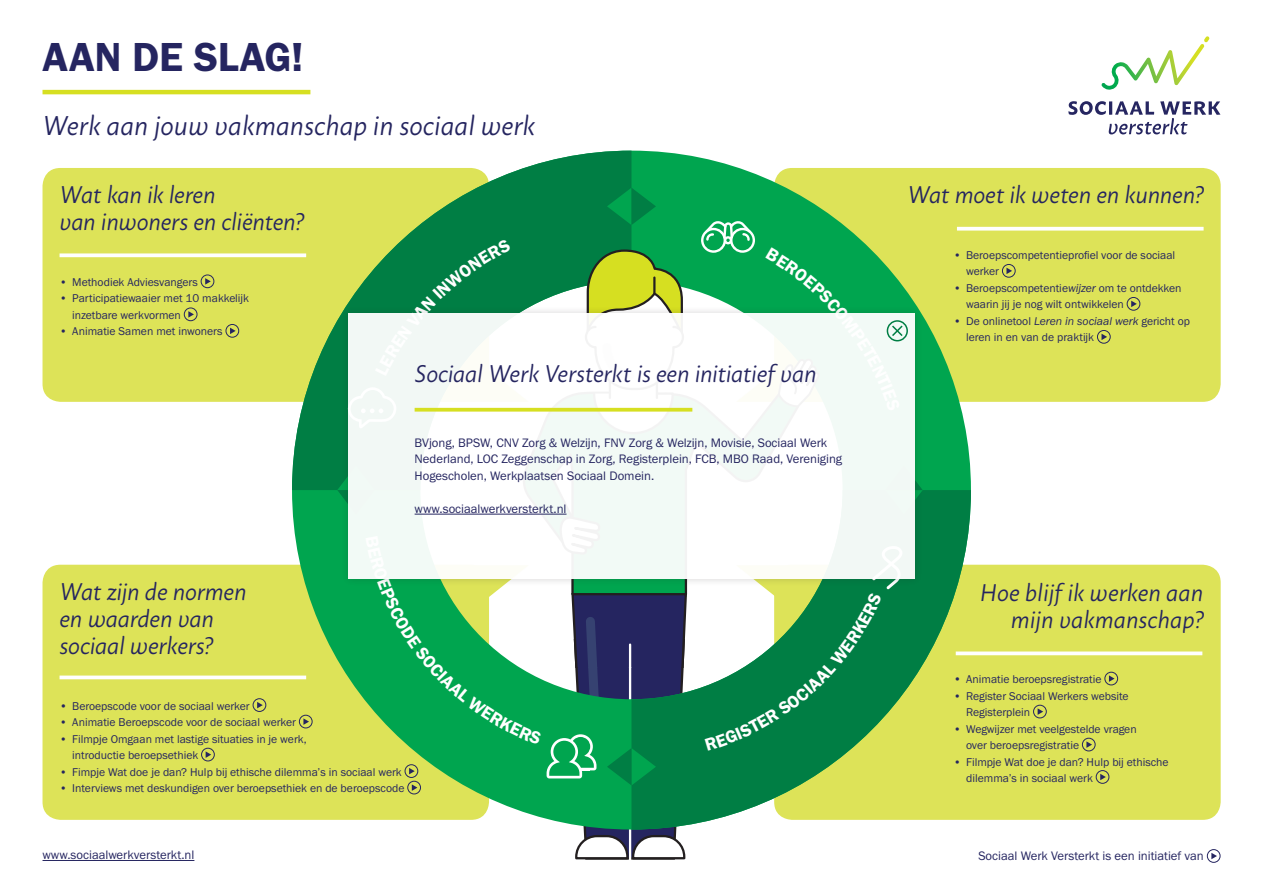
<style>
.page{position:relative;width:1263px;height:893px;background:#fff}
.page>*{position:absolute;margin:0;border:0;box-sizing:border-box;transform-origin:0 0}
.t1{font:42px "Franklin Gothic URW Dem";letter-spacing:-.005em;color:#252560}
.t2{font:italic 27px "Macho";color:#252560}
.Tussenkop_donkergroe{font:italic 24px/27px "Macho";letter-spacing:-.01em;color:#252560}
.t3{font:12.75px/16.5px "Franklin Gothic URW Boo";color:#252560}
.t4{font:11.7px/16.5px "Franklin Gothic URW Boo";color:#252560}
.s1{font-size:12px}
.s2{font-family:"Franklin Gothic URW Boo Ita"}
</style>
<div class="page">
<div style="left:43px;top:168px;width:446px;height:234px;background:#dde358;border-radius:18px"></div>
<div style="left:43px;top:565px;width:446px;height:255px;background:#dde358;border-radius:18px"></div>
<div style="left:774px;top:565px;width:447px;height:255px;background:#dde358;border-radius:18px"></div>
<div style="left:774px;top:168px;width:447px;height:234px;background:#dde358;border-radius:18px"></div>
<div style="left:1002px;top:264px;width:13px;height:14px;border:1px solid #252560;border-radius:50%"></div>
<svg style="left:1006px;top:268px;width:6px;height:6px"></svg>
<div style="left:1127px;top:297px;width:13px;height:14px;border:1px solid #252560;border-radius:50%"></div>
<svg style="left:1131px;top:301px;width:6px;height:6px"></svg>
<div style="left:1097px;top:330px;width:13px;height:14px;border:1px solid #252560;border-radius:50%"></div>
<svg style="left:1101px;top:334px;width:6px;height:6px"></svg>
<div style="left:201px;top:275px;width:13px;height:13px;border:1px solid #252560;border-radius:50%"></div>
<svg style="left:205px;top:278px;width:6px;height:7px"></svg>
<div style="left:184px;top:308px;width:13px;height:13px;border:1px solid #252560;border-radius:50%"></div>
<svg style="left:188px;top:311px;width:6px;height:7px"></svg>
<div style="left:226px;top:324px;width:13px;height:14px;border:1px solid #252560;border-radius:50%"></div>
<svg style="left:230px;top:328px;width:6px;height:6px"></svg>
<div style="left:253px;top:698px;width:13px;height:14px;border:1px solid #252560;border-radius:50%"></div>
<svg style="left:257px;top:702px;width:6px;height:6px"></svg>
<div style="left:201px;top:748px;width:14px;height:13px;border:1px solid #252560;border-radius:50%"></div>
<svg style="left:206px;top:751px;width:5px;height:7px"></svg>
<div style="left:1104px;top:672px;width:14px;height:13px;border:1px solid #252560;border-radius:50%"></div>
<svg style="left:1109px;top:675px;width:5px;height:7px"></svg>
<div style="left:1033px;top:705px;width:14px;height:13px;border:1px solid #252560;border-radius:50%"></div>
<svg style="left:1037px;top:708px;width:6px;height:7px"></svg>
<div style="left:1082px;top:738px;width:13px;height:13px;border:1px solid #252560;border-radius:50%"></div>
<svg style="left:1086px;top:741px;width:6px;height:7px"></svg>
<div style="left:1096px;top:770px;width:13px;height:14px;border:1px solid #252560;border-radius:50%"></div>
<svg style="left:1100px;top:774px;width:6px;height:6px"></svg>
<hr style="left:43px;top:860px;width:151px;height:1px;background:#252560">
<svg style="left:971px;top:227px;width:232px;height:4px"></svg>
<svg style="left:60px;top:253px;width:232px;height:4px"></svg>
<hr style="left:60px;top:676px;width:246px;height:3px;background:#fff">
<svg style="left:971px;top:651px;width:231px;height:4px"></svg>
<svg style="left:292px;top:151px;width:679px;height:669px"></svg>
<hr style="left:43px;top:90px;width:267px;height:4px;background:#d6df21">
<svg style="left:1101px;top:36px;width:108px;height:54px"></svg>
<svg style="left:1068px;top:101px;width:152px;height:33px"></svg>
<div style="left:1207px;top:849px;width:13px;height:14px;border:1px solid #252560;border-radius:50%"></div>
<svg style="left:1211px;top:853px;width:6px;height:6px"></svg>
<svg style="left:337px;top:188px;width:586px;height:672px"></svg>
<h1 class="t1" style="left:43px;top:31px;width:262px">AAN DE SLAG!</h1>
<h2 class="t2" style="left:43px;top:103px;width:494px">Werk aan jouw vakmanschap in sociaal werk</h2>
<h3 class="Tussenkop_donkergroe" style="left:60px;top:180px;width:246px">Wat kan ik leren<br>van inwoners en cliënten?</h3>
<p class="t4" style="left:60px;top:274px;width:140px">• Methodiek Adviesvangers</p>
<p class="t4" style="left:72px;top:290px;width:178px;text-indent:-13px">• Participatiewaaier met 10 makkelijk inzetbare werkvormen</p>
<p class="t4" style="left:60px;top:323px;width:165px">• Animatie Samen met inwoners</p>
<p class="Tussenkop_donkergroe" style="left:415px;top:358px;width:403px">Sociaal Werk Versterkt is een initiatief van</p>
<p class="t3" style="left:415px;top:434px;width:429px">BVjong, BPSW, CNV Zorg &amp; Welzijn, FNV Zorg &amp; Welzijn, Movisie, Sociaal Werk<br>Nederland, LOC Zeggenschap in Zorg, Registerplein, FCB, MBO Raad, Vereniging<br>Hogescholen, Werkplaatsen Sociaal Domein.</p>
<p class="t3" style="left:415px;top:500px;width:153px">www.sociaalwerkversterkt.nl</p>
<h3 class="Tussenkop_donkergroe" style="left:60px;top:576px;width:189px">Wat zijn de normen en waarden van sociaal werkers?</h3>
<p class="t4" style="left:60px;top:697px;width:192px"><span class="s1">•</span> Beroepscode voor de sociaal werker</p>
<p class="t4" style="left:60px;top:714px;width:238px">• Animatie Beroepscode voor de sociaal werker</p>
<p class="t4" style="left:72px;top:730px;width:236px;text-indent:-13px">• Filmpje Omgaan met lastige situaties in je werk, introductie beroepsethiek</p>
<p class="t4" style="left:60px;top:763px;width:344px">• Fimpje Wat doe je dan? Hulp bij ethische dilemma’s in sociaal werk</p>
<p class="t4" style="left:60px;top:780px;width:346px">• Interviews met deskundigen over beroepsethiek en de beroepscode</p>
<p class="t3" style="left:43px;top:846px;width:153px">www.sociaalwerkversterkt.nl</p>
<h3 class="Tussenkop_donkergroe" style="left:907px;top:180px;width:297px">Wat moet ik weten en kunnen?</h3>
<p class="t4" style="left:966px;top:247px;width:211px;text-indent:-13px">• Beroepscompetentieprofiel voor de sociaal werker</p>
<p class="t4" style="left:966px;top:280px;width:217px;text-indent:-13px">• Beroepscompetentie<span class="s2">wijzer</span> om te ontdekken waarin jij je nog wilt ontwikkelen</p>
<p class="t4" style="left:966px;top:313px;width:225px;text-indent:-13px">• De onlinetool <span class="s2">Leren in sociaal werk</span> gericht op leren in en van de praktijk</p>
<h3 class="Tussenkop_donkergroe" style="left:980px;top:577px;width:225px;text-align:right">Hoe blijf ik werken aan mijn vakmanschap?</h3>
<p class="t4" style="left:953px;top:671px;width:150px"><span class="s1">•</span> Animatie beroepsregistratie</p>
<p class="t4" style="left:966px;top:687px;width:164px;text-indent:-13px">• Register Sociaal Werkers website<br>Registerplein</p>
<p class="t4" style="left:966px;top:720px;width:172px;text-indent:-13px">• Wegwijzer met veelgestelde vragen over beroepsregistratie</p>
<p class="t4" style="left:966px;top:753px;width:204px;text-indent:-13px">• Filmpje Wat doe je dan? Hulp bij ethische dilemma’s in sociaal werk</p>
<p class="t3" style="left:978px;top:847px;width:227px">Sociaal Werk Versterkt is een initiatief van</p>
</div>
